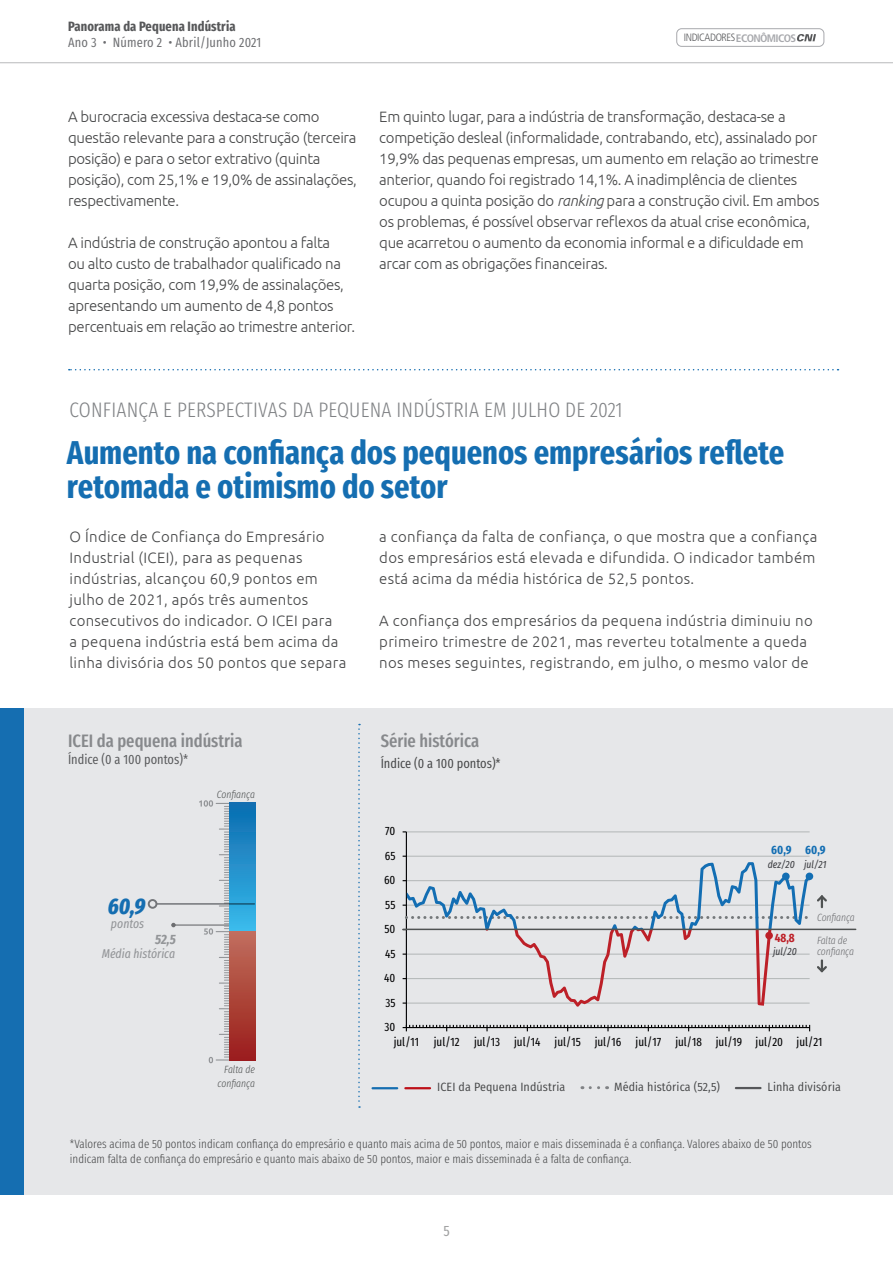
<style>
.page{position:relative;width:893px;height:1263px;background:#fff}
.page>*{position:absolute;margin:0;border:0;box-sizing:border-box;transform-origin:0 0}
.Titulo_da_materia{font:700 33px/34.5px "Fira Sans Compressed";color:#156eb1}
.t1{font:italic 800 22.5px "Fira Sans Compressed";color:#156eb1}
.t2{font:300 21px "Fira Sans Compressed";letter-spacing:.01em;color:#808285}
.Titulo_do_grafico{font:500 18px "Fira Sans Compressed";color:#87898c}
.Texto_corrido{font:300 15px/21px "Ubuntu";letter-spacing:-.02em;color:#454647}
.Texto_corrido-2{font:300 15px/21px "Ubuntu";letter-spacing:.02em;color:#454647}
.t3{font:15px "Fira Sans Compressed";color:#454647}
.t4{font:13.5px "Fira Sans Compressed";letter-spacing:.01em;color:#6c6d70}
.t5{font:700 13.5px "Fira Sans Compressed";letter-spacing:.01em;color:#57585a}
.Titulo_do_grafico-2{font:13.5px "Fira Sans Compressed";color:#57585a}
.Subtitulo_do_grafico{font:13.5px "Fira Sans Compressed";color:#454647}
.t6{font:italic 700 13.5px "Fira Sans Compressed";color:#939598}
.Subtitulo_do_grafico-2{font:italic 12.75px "Fira Sans Compressed";color:#939598}
.t7{font:300 12px/15px "Fira Sans Compressed";color:#454647}
.t8{font:12px "Fira Sans Compressed";color:#000001}
.Grafico_legenda{font:12px "Fira Sans Condensed";letter-spacing:.01em;color:#454647}
.t9{font:700 12px "Fira Sans Compressed";color:#136eb3}
.t10{font:700 12px "Fira Sans Compressed";color:#bd2028}
.t11{font:300 condensed 10.65px "Frutiger LT Pro";letter-spacing:-.035em;color:#57585a}
.Subtitulo_do_grafico-3{font:italic 300 10.5px "Fira Sans Compressed";color:#4f5252}
.Nota_do_grafico{font:italic 300 10.5px "Fira Sans Compressed";letter-spacing:-.01em;color:#6c6d70}
.t12{font:italic 10.5px "Fira Sans Compressed";color:#3e3f43}
.s1{font-weight:700;font-size:10.8px;color:#a8a9ad}
.s2{font-style:italic}
</style>
<div class="page">
<hr style="left:0;top:62px;width:893px;height:1px;background:#808285">
<div style="left:676px;top:28px;width:148px;height:19px;border:1px solid #a8a9ad;border-radius:5px"></div>
<svg style="left:797px;top:34px;width:19px;height:7px"></svg>
<div style="left:0;top:708px;width:893px;height:487px;background:#e6e7e9"></div>
<hr style="left:406px;top:831px;width:404px;height:1px;background:#b2b6b6">
<hr style="left:406px;top:832px;width:1px;height:195px;background:#000001">
<svg style="left:403px;top:1025px;width:407px;height:6px"></svg>
<svg style="left:403px;top:856px;width:408px;height:151px"></svg>
<div style="left:0;top:708px;width:23px;height:487px;background:#156eb1"></div>
<svg style="left:358px;top:724px;width:2px;height:384px"></svg>
<hr style="left:173px;top:924px;width:61px;height:2px;background:#6c6d70">
<svg style="left:171px;top:923px;width:5px;height:4px"></svg>
<svg style="left:199px;top:800px;width:31px;height:263px"></svg>
<div style="left:229px;top:803px;width:26px;height:128px;background:linear-gradient(to bottom,#0c6baf,#39b9ea)"></div>
<div style="left:229px;top:931px;width:26px;height:129px;background:linear-gradient(to bottom,#c16f5d,#9b1d1a)"></div>
<hr style="left:156px;top:903px;width:98px;height:2px;background:#808285">
<div style="left:148px;top:899px;width:9px;height:10px;border:2px solid #808285;border-radius:50%"></div>
<svg style="left:817px;top:895px;width:10px;height:13px"></svg>
<svg style="left:817px;top:959px;width:10px;height:13px"></svg>
<hr style="left:373px;top:1087px;width:24px;height:2px;background:#156eb1">
<hr style="left:405px;top:1087px;width:25px;height:2px;background:#bd1018">
<svg style="left:590px;top:1086px;width:18px;height:3px"></svg>
<hr style="left:736px;top:1087px;width:24px;height:2px;background:#56575a">
<svg style="left:69px;top:369px;width:769px;height:1px"></svg>
<hr style="left:403px;top:929px;width:453px;height:1px;background:#4f5252">
<p class="t5" style="left:68px;top:15px;width:169px">Panorama da Pequena Indústria</p>
<p class="t4" style="left:68px;top:33px;width:195px">Ano 3 • Número 2 • Abril/Junho 2021</p>
<p class="t11" style="left:684px;top:32px;width:114px">INDICADORES<span class="s1">ECONÔMICOS</span></p>
<p class="Texto_corrido" style="left:68px;top:106px;width:290px">A burocracia excessiva destaca-se como questão relevante para a construção (terceira posição) e para o setor extrativo (quinta posição), com 25,1% e 19,0% de assinalações, respectivamente.</p>
<p class="Texto_corrido" style="left:68px;top:232px;width:289px">A indústria de construção apontou a falta<br>ou alto custo de trabalhador qualificado na quarta posição, com 19,9% de assinalações, apresentando um aumento de 4,8 pontos percentuais em relação ao trimestre anterior.</p>
<p class="Texto_corrido" style="left:379px;top:106px;width:442px">Em quinto lugar, para a indústria de transformação, destaca-se a competição desleal (informalidade, contrabando, etc), assinalado por 19,9% das pequenas empresas, um aumento em relação ao trimestre anterior, quando foi registrado 14,1%. A inadimplência de clientes ocupou a quinta posição do <span class="s2">ranking</span> para a construção civil. Em ambos os problemas, é possível observar reflexos da atual crise econômica, que acarretou o aumento da economia informal e a dificuldade em arcar com as obrigações financeiras.</p>
<p class="t2" style="left:70px;top:395px;width:555px">CONFIANÇA E PERSPECTIVAS DA PEQUENA INDÚSTRIA EM JULHO DE 2021</p>
<p class="Titulo_da_materia" style="left:67px;top:433px;width:719px">Aumento na confiança dos pequenos empresários reflete retomada e otimismo do setor</p>
<p class="Texto_corrido-2" style="left:70px;top:525px;width:278px">O Índice de Confiança do Empresário Industrial (ICEI), para as pequenas indústrias, alcançou 60,9 pontos em julho de 2021, após três aumentos consecutivos do indicador. O ICEI para<br>a pequena indústria está bem acima da linha divisória dos 50 pontos que separa</p>
<p class="Texto_corrido-2" style="left:379px;top:525px;width:440px">a confiança da falta de confiança, o que mostra que a confiança dos empresários está elevada e difundida. O indicador também está acima da média histórica de 52,5 pontos.</p>
<p class="Texto_corrido-2" style="left:379px;top:609px;width:435px">A confiança dos empresários da pequena indústria diminuiu no primeiro trimestre de 2021, mas reverteu totalmente a queda nos meses seguintes, registrando, em julho, o mesmo valor de</p>
<p class="Titulo_do_grafico" style="left:68px;top:727px;width:176px">ICEI da pequena indústria</p>
<p class="Titulo_do_grafico-2" style="left:68px;top:749px;width:122px">Índice (0 a 100 pontos)*</p>
<p class="Titulo_do_grafico" style="left:381px;top:727px;width:100px">Série histórica</p>
<p class="Subtitulo_do_grafico" style="left:381px;top:753px;width:122px">Índice (0 a 100 pontos)*</p>
<p class="Subtitulo_do_grafico-3" style="left:217px;top:787px;width:40px">Confiança</p>
<p class="t8" style="left:385px;top:822px;width:12px">70</p>
<p class="t8" style="left:385px;top:846px;width:12px">65</p>
<p class="t9" style="left:771px;top:840px;width:22px">60,9</p>
<p class="t12" style="left:768px;top:856px;width:29px">dez/20</p>
<p class="t9" style="left:805px;top:840px;width:22px">60,9</p>
<p class="t12" style="left:804px;top:856px;width:24px">jul/21</p>
<p class="t8" style="left:384px;top:871px;width:13px">60</p>
<p class="t1" style="left:108px;top:887px;width:39px">60,9</p>
<p class="Subtitulo_do_grafico-2" style="left:111px;top:914px;width:35px">pontos</p>
<p class="t6" style="left:155px;top:928px;width:22px">52,5</p>
<p class="Subtitulo_do_grafico-2" style="left:102px;top:944px;width:75px">Média histórica</p>
<p class="t8" style="left:385px;top:895px;width:12px">55</p>
<p class="t8" style="left:384px;top:920px;width:12px">50</p>
<p class="t8" style="left:385px;top:944px;width:12px">45</p>
<p class="t10" style="left:775px;top:927px;width:22px">48,8</p>
<p class="t12" style="left:773px;top:943px;width:25px">jul/20</p>
<p class="Nota_do_grafico" style="left:817px;top:910px;width:39px">Confiança</p>
<p class="Nota_do_grafico" style="left:817px;top:933px;width:32px">Falta de</p>
<p class="Nota_do_grafico" style="left:817px;top:944px;width:38px">confiança</p>
<p class="t8" style="left:384px;top:969px;width:13px">40</p>
<p class="t8" style="left:385px;top:993px;width:12px">35</p>
<p class="t8" style="left:385px;top:1018px;width:12px">30</p>
<p class="t8" style="left:394px;top:1033px;width:430px">jul/11 jul/12 jul/13 jul/14 jul/15 jul/16 jul/17 jul/18 jul/19 jul/20 jul/21</p>
<p class="Subtitulo_do_grafico-3" style="left:224px;top:1062px;width:32px">Falta de</p>
<p class="Subtitulo_do_grafico-3" style="left:217px;top:1075px;width:39px">confiança</p>
<p class="Grafico_legenda" style="left:437px;top:1078px;width:130px">ICEI da Pequena Indústria</p>
<p class="Grafico_legenda" style="left:614px;top:1078px;width:108px">Média histórica (52,5)</p>
<p class="Grafico_legenda" style="left:768px;top:1078px;width:75px">Linha divisória</p>
<p class="t7" style="left:70px;top:1136px;width:743px">*Valores acima de 50 pontos indicam confiança do empresário e quanto mais acima de 50 pontos, maior e mais disseminada é a confiança. Valores abaixo de 50 pontos indicam falta de confiança do empresário e quanto mais abaixo de 50 pontos, maior e mais disseminada é a falta de confiança.</p>
<p class="t3" style="left:443px;top:1219px;width:8px">5</p>
</div>
